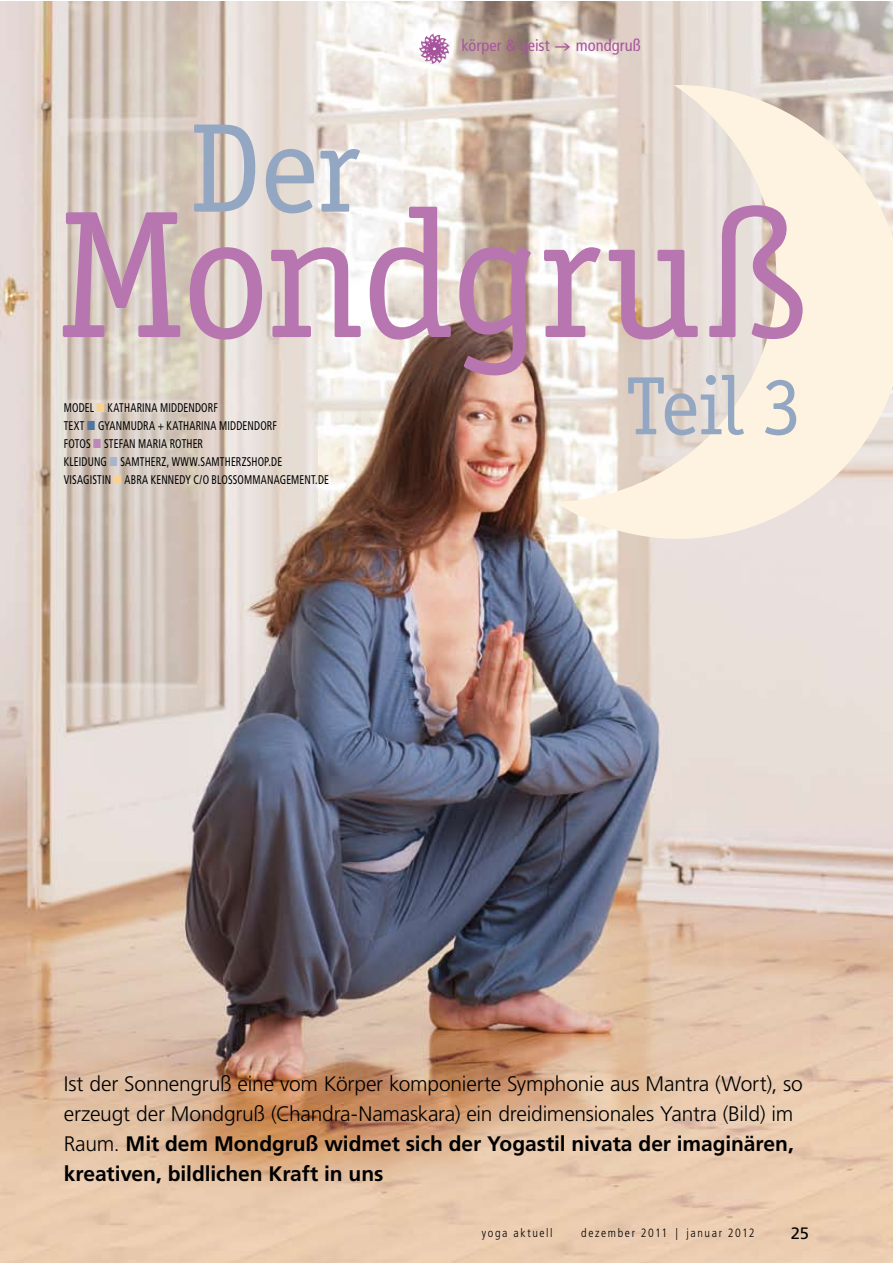
<style>
.page{position:relative;width:893px;height:1263px;background:#fff}
.page>*{position:absolute;margin:0;border:0;box-sizing:border-box;transform-origin:0 0}
.t1{font:181.8px "Officina Ser Itc T";letter-spacing:-.02em;color:#b776af}
.t2{font:127.05px "Officina Ser Itc T";color:#94a7c2}
.t3{font:82.8px "Officina Ser Itc T";color:#94a7c2}
.t4{font:300 21px/30px "Frutiger";letter-spacing:-.01em;color:#000}
.t5{font:condensed 16.5px "Frutiger";color:#a8559d}
.t6{font:16.5px "Frutiger";color:#000}
.t7{font:condensed 12.6px/18px "Frutiger";letter-spacing:.015em;color:#000;scale:.83 1}
.t8{font:300 condensed 12px "Frutiger";letter-spacing:.135em;color:#000}
.s1{color:#fbd38f}
.s2{color:#4d779e}
.s3{color:#be87b9}
.s4{color:#a6b5cc}
.s5{font-weight:700}
.s6{font-family:"Palatino";font-weight:400;font-stretch:normal}
</style>
<div class="page">
<img style="left:0;top:1px;width:892px;height:1262px">
<svg style="left:554px;top:85px;width:338px;height:480px;background:#efe5d9"></svg>
<img style="left:419px;top:33px;width:31px;height:32px">
<svg style="left:555px;top:43px;width:15px;height:7px"></svg>
<p class="t5" style="left:462px;top:36px;width:89px">körper &amp; geist</p>
<p class="t5" style="left:576px;top:36px;width:66px">mondgruß</p>
<h2 class="t2" style="left:189px;top:95px;width:172px">Der</h2>
<h1 class="t1" style="left:56px;top:171px;width:759px">Mondgruß</h1>
<h3 class="t3" style="left:627px;top:358px;width:176px">Teil 3</h3>
<p class="t7" style="left:64px;top:399px;width:321px">MODEL <span class="s1">■</span> KATHARINA MIDDENDORF<br>TEXT <span class="s2">■</span> GYANMUDRA + KATHARINA MIDDENDORF<br>FOTOS <span class="s3">■</span> STEFAN MARIA ROTHER<br>KLEIDUNG <span class="s4">■</span> SAMTHERZ, WWW.SAMTHERZSHOP.DE VISAGISTIN <span class="s1">■</span> ABRA KENNEDY C/O BLOSSOMMANAGEMENT.DE</p>
<p class="t4" style="left:64px;top:1069px;width:741px">Ist der Sonnengruß eine vom Körper komponierte Symphonie aus Mantra (Wort), so erzeugt der Mondgruß (Chandra-Namaskara) ein dreidimensionales Yantra (Bild) im Raum. <span class="s5">Mit dem Mondgruß widmet sich der Yogastil nivata der imaginären, kreativen, bildlichen Kraft in uns</span></p>
<p class="t8" style="left:482px;top:1225px;width:72px">yoga aktuell</p>
<p class="t8" style="left:581px;top:1226px;width:175px">dezember 2011 <span class="s6">|</span> januar 2012</p>
<p class="t6" style="left:791px;top:1224px;width:20px">25</p>
</div>
